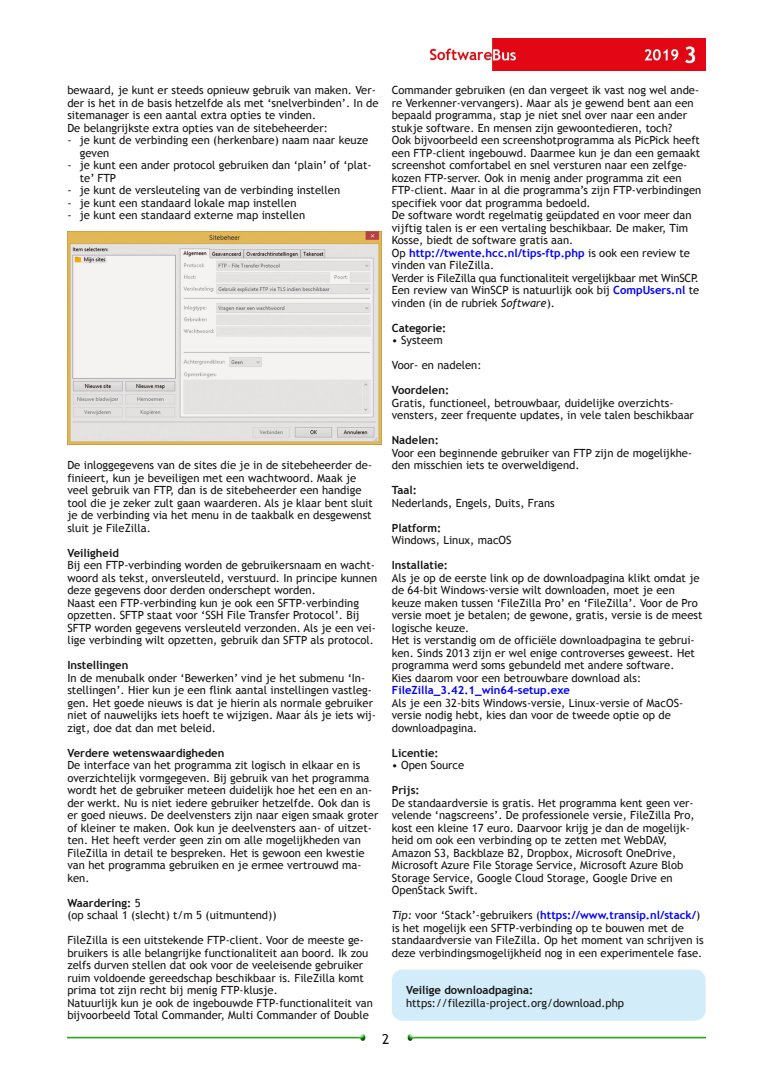
<style>
.page{position:relative;width:773px;height:1081px;background:#fff}
.page>*{position:absolute;margin:0;border:0;box-sizing:border-box;transform-origin:0 0}
.t1{font:13.75px "Trebuchet MS";color:#161413}
.t2{font:11.25px/12.5px "Trebuchet MS";color:#161413}
.t3{font:700 11.25px "Trebuchet MS";color:#161413}
.t4{font:700 11.25px "Trebuchet MS";color:#00f}
.s1{font-weight:700}
.s2{font-weight:700;color:#00f}
.s3{font-style:italic}
</style>
<div class="page">
<img style="left:431px;top:39px;width:274px;height:32px">
<img style="left:67px;top:1035px;width:299px;height:5px">
<img style="left:407px;top:1035px;width:298px;height:5px">
<img style="left:67px;top:232px;width:314px;height:212px">
<div style="left:392px;top:969px;width:313px;height:51px;background:#d2edf9;border-radius:11px"></div>
<p class="t2" style="left:67px;top:84px;width:310px">bewaard, je kunt er steeds opnieuw gebruik van maken. Ver‐</p>
<p class="t2" style="left:67px;top:96px;width:313px">der is het in de basis hetzelfde als met ‘snelverbinden’. In de</p>
<p class="t2" style="left:67px;top:109px;width:250px">sitemanager is een aantal extra opties te vinden.</p>
<p class="t2" style="left:67px;top:121px;width:262px">De belangrĳkste extra opties van de sitebeheerder:</p>
<p class="t2" style="left:67px;top:134px;width:302px">‐ je kunt de verbinding een (herkenbare) naam naar keuze</p>
<p class="t2" style="left:80px;top:146px;width:31px">geven</p>
<p class="t2" style="left:67px;top:159px;width:306px">‐ je kunt een ander protocol gebruiken dan ‘plain’ of ‘plat‐</p>
<p class="t2" style="left:80px;top:171px;width:38px">te’ FTP</p>
<p class="t2" style="left:67px;top:184px;width:274px">‐ je kunt de versleuteling van de verbinding instellen</p>
<p class="t2" style="left:67px;top:196px;width:230px">‐ je kunt een standaard lokale map instellen</p>
<p class="t2" style="left:67px;top:209px;width:239px">‐ je kunt een standaard externe map instellen</p>
<p class="t2" style="left:67px;top:459px;width:307px">De inloggegevens van de sites die je in de sitebeheerder de‐ finieert, kun je beveiligen met een wachtwoord. Maak je veel gebruik van FTP, dan is de sitebeheerder een handige tool die je zeker zult gaan waarderen. Als je klaar bent sluit je de verbinding via het menu in de taakbalk en desgewenst sluit je FileZilla.</p>
<p class="t3" style="left:67px;top:546px;width:53px">Veiligheid</p>
<p class="t2" style="left:67px;top:559px;width:311px">Bĳ een FTP‐verbinding worden de gebruikersnaam en wacht‐ woord als tekst, onversleuteld, verstuurd. In principe kunnen deze gegevens door derden onderschept worden.<br>Naast een FTP‐verbinding kun je ook een SFTP‐verbinding opzetten. SFTP staat voor ‘SSH File Transfer Protocol’. Bĳ SFTP worden gegevens versleuteld verzonden. Als je een vei‐ lige verbinding wilt opzetten, gebruik dan SFTP als protocol.</p>
<p class="t3" style="left:67px;top:659px;width:62px">Instellingen</p>
<p class="t2" style="left:67px;top:671px;width:310px">In de menubalk onder ‘Bewerken’ vind je het submenu ‘In‐ stellingen’. Hier kun je een flink aantal instellingen vastleg‐ gen. Het goede nieuws is dat je hierin als normale gebruiker niet of nauwelĳks iets hoeft te wijzigen. Maar áls je iets wĳ‐ zigt, doe dat dan met beleid.</p>
<p class="t3" style="left:67px;top:746px;width:158px">Verdere wetenswaardigheden</p>
<p class="t2" style="left:67px;top:759px;width:312px">De interface van het programma zit logisch in elkaar en is overzichtelĳk vormgegeven. Bĳ gebruik van het programma wordt het de gebruiker meteen duidelĳk hoe het een en an‐ der werkt. Nu is niet iedere gebruiker hetzelfde. Ook dan is er goed nieuws. De deelvensters zĳn naar eigen smaak groter of kleiner te maken. Ook kun je deelvensters aan‐ of uitzet‐ ten. Het heeft verder geen zin om alle mogelĳkheden van FileZilla in detail te bespreken. Het is gewoon een kwestie van het programma gebruiken en je ermee vertrouwd ma‐ ken.</p>
<p class="t2" style="left:67px;top:896px;width:210px"><span class="s1">Waardering:</span> 5<br>(op schaal 1 (slecht) t/m 5 (uitmuntend))</p>
<p class="t2" style="left:67px;top:934px;width:307px">FileZilla is een uitstekende FTP‐client. Voor de meeste ge‐ bruikers is alle belangrĳke functionaliteit aan boord. Ik zou zelfs durven stellen dat ook voor de veeleisende gebruiker ruim voldoende gereedschap beschikbaar is. FileZilla komt prima tot zĳn recht bij menig FTP‐klusje.<br>Natuurlĳk kun je ook de ingebouwde FTP‐functionaliteit van bĳvoorbeeld Total Commander, Multi Commander of Double</p>
<p class="t2" style="left:392px;top:84px;width:311px">Commander gebruiken (en dan vergeet ik vast nog wel ande‐ re Verkenner‐vervangers). Maar als je gewend bent aan een bepaald programma, stap je niet snel over naar een ander stukje software. En mensen zĳn gewoontedieren, toch?<br>Ook bĳvoorbeeld een screenshotprogramma als PicPick heeft een FTP‐client ingebouwd. Daarmee kun je dan een gemaakt screenshot comfortabel en snel versturen naar een zelfge‐ kozen FTP‐server. Ook in menig ander programma zit een FTP‐client. Maar in al die programma’s zĳn FTP‐verbindingen specifiek voor dat programma bedoeld.<br>De software wordt regelmatig geüpdated en voor meer dan vijftig talen is er een vertaling beschikbaar. De maker, Tim Kosse, biedt de software gratis aan.<br>Op <span class="s2">http://twente.hcc.nl/tips‐ftp.php</span> is ook een review te vinden van FileZilla.<br>Verder is FileZilla qua functionaliteit vergelĳkbaar met WinSCP.<br>Een review van WinSCP is natuurlĳk ook bĳ <span class="s2">CompUsers.nl</span> te vinden (in de rubriek <span class="s3">Software</span>).</p>
<p class="t3" style="left:392px;top:321px;width:56px">Categorie:</p>
<p class="t2" style="left:392px;top:334px;width:52px">• Systeem</p>
<p class="t2" style="left:392px;top:359px;width:91px">Voor‐ en nadelen:</p>
<p class="t3" style="left:392px;top:384px;width:59px">Voordelen:</p>
<p class="t2" style="left:392px;top:396px;width:303px">Gratis, functioneel, betrouwbaar, duidelĳke overzichts‐ vensters, zeer frequente updates, in vele talen beschikbaar</p>
<p class="t3" style="left:392px;top:434px;width:49px">Nadelen:</p>
<p class="t2" style="left:392px;top:446px;width:302px">Voor een beginnende gebruiker van FTP zĳn de mogelĳkhe‐ den misschien iets te overweldigend.</p>
<p class="t3" style="left:392px;top:484px;width:27px">Taal:</p>
<p class="t2" style="left:392px;top:496px;width:164px">Nederlands, Engels, Duits, Frans</p>
<p class="t3" style="left:392px;top:521px;width:51px">Platform:</p>
<p class="t2" style="left:392px;top:534px;width:121px">Windows, Linux, macOS</p>
<p class="t3" style="left:392px;top:559px;width:58px">Installatie:</p>
<p class="t2" style="left:392px;top:571px;width:312px">Als je op de eerste link op de downloadpagina klikt omdat je de 64‐bit Windows‐versie wilt downloaden, moet je een keuze maken tussen ‘FileZilla Pro’ en ‘FileZilla’. Voor de Pro versie moet je betalen; de gewone, gratis, versie is de meest logische keuze.<br>Het is verstandig om de officiële downloadpagina te gebrui‐ ken. Sinds 2013 zĳn er wel enige controverses geweest. Het programma werd soms gebundeld met andere software.<br>Kies daarom voor een betrouwbare download als:</p>
<p class="t4" style="left:392px;top:684px;width:180px">FileZilla_3.42.1_win64‐setup.exe</p>
<p class="t2" style="left:392px;top:696px;width:293px">Als je een 32‐bits Windows‐versie, Linux‐versie of MacOS‐ versie nodig hebt, kies dan voor de tweede optie op de downloadpagina.</p>
<p class="t3" style="left:392px;top:746px;width:48px">Licentie:</p>
<p class="t2" style="left:392px;top:759px;width:74px">• Open Source</p>
<p class="t3" style="left:392px;top:784px;width:29px">Prijs:</p>
<p class="t2" style="left:392px;top:796px;width:304px">De standaardversie is gratis. Het programma kent geen ver‐ velende ‘nagscreens’. De professionele versie, FileZilla Pro, kost een kleine 17 euro. Daarvoor krĳg je dan de mogelĳk‐ heid om ook een verbinding op te zetten met WebDAV, Amazon S3, Backblaze B2, Dropbox, Microsoft OneDrive, Microsoft Azure File Storage Service, Microsoft Azure Blob Storage Service, Google Cloud Storage, Google Drive en OpenStack Swift.</p>
<p class="t2" style="left:392px;top:909px;width:313px"><span class="s3">Tip:</span> voor ‘Stack’‐gebruikers (<span class="s2">https://www.transip.nl/stack/</span>) is het mogelĳk een SFTP‐verbinding op te bouwen met de standaardversie van FileZilla. Op het moment van schrĳven is deze verbindingsmogelĳkheid nog in een experimentele fase.</p>
<p class="t3" style="left:406px;top:984px;width:129px">Veilige downloadpagina:</p>
<p class="t2" style="left:406px;top:996px;width:220px">https://filezilla‐project.org/download.php</p>
<p class="t1" style="left:382px;top:1031px;width:9px">2</p>
</div>
